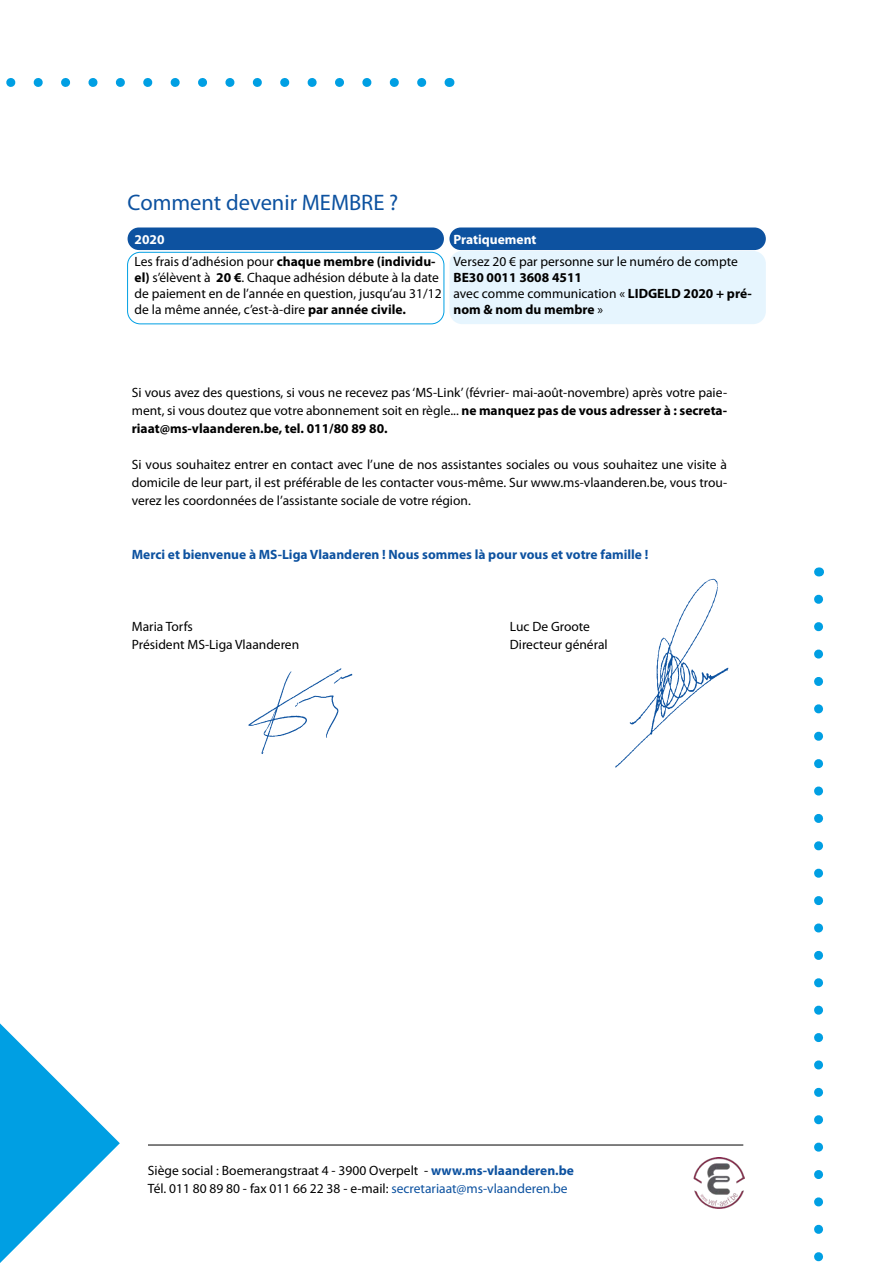
<style>
.page{position:relative;width:893px;height:1263px;background:#fff}
.page>*{position:absolute;margin:0;border:0;box-sizing:border-box;transform-origin:0 0}
.t1{font:22.5px "Myriad Pro";color:#0d52a0}
.t2{font:13.5px/18px "Myriad Pro";color:#000;text-align:justify}
.t3{font:700 13.5px/16.2px "Myriad Pro";color:#000}
.t4{font:700 13.5px "Myriad Pro";color:#0d52a0}
.t5{font:700 13.5px "Myriad Pro";color:#fff}
.s1{font-weight:700}
.s2{font-weight:400}
.s3{font-weight:700;color:#0d52a0}
.s4{color:#0d52a0}
</style>
<div class="page">
<svg style="left:127px;top:228px;width:215px;height:33px"></svg>
<img style="left:615px;top:578px;width:114px;height:190px">
<img style="left:248px;top:668px;width:105px;height:86px">
<hr style="left:148px;top:1145px;width:595px;height:1px;background:#000">
<svg style="left:814px;top:599px;width:9px;height:663px"></svg>
<svg style="left:6px;top:78px;width:416px;height:9px"></svg>
<svg style="left:0;top:1023px;width:120px;height:240px"></svg>
<img style="left:694px;top:1158px;width:51px;height:51px">
<div style="left:127px;top:252px;width:317px;height:72px;border:1px solid #009fe3;border-radius:13px"></div>
<div style="left:128px;top:227px;width:316px;height:23px;background:#0d52a0;border-radius:11px"></div>
<div style="left:449px;top:227px;width:317px;height:23px;background:#0d52a0;border-radius:11px"></div>
<div style="left:449px;top:251px;width:317px;height:73px;background:#e6f5fe;border-radius:13px"></div>
<h1 class="t1" style="left:128px;top:191px;width:272px">Comment devenir MEMBRE ?</h1>
<p class="t5" style="left:135px;top:231px;width:31px">2020</p>
<p class="t5" style="left:454px;top:231px;width:84px">Pratiquement</p>
<p class="t2" style="left:135px;top:253px;width:308px;line-height:16.2px;text-align:left">Les frais d’adhésion pour <span class="s1">chaque membre (individu&shy;el)</span> s’élèvent à <span class="s1">20 €</span>. Chaque adhésion débute à la date de paiement en de l’année en question, jusqu’au 31/12 de la même année, c’est-à-dire <span class="s1">par année civile.</span></p>
<p class="t2" style="left:454px;top:252px;width:286px">Versez 20 € par personne sur le numéro de compte</p>
<p class="t3" style="left:454px;top:269px;width:300px">BE30 0011 3608 4511<br><span class="s2">avec comme communication «</span> LIDGELD 2020 + pré&shy;nom &amp; nom du membre <span class="s2">»</span></p>
<p class="t2" style="left:132px;top:384px;width:597px">Si vous avez des questions, si vous ne recevez pas ‘MS-Link’ (février- mai-août-novembre) après votre paie&shy;ment, si vous doutez que votre abonnement soit en règle... <span class="s1">ne manquez pas de vous adresser à : secreta&shy;riaat@ms-vlaanderen.be, tel. 011/80 89 80.</span></p>
<p class="t2" style="left:132px;top:456px;width:597px">Si vous souhaitez entrer en contact avec l’une de nos assistantes sociales ou vous souhaitez une visite à domicile de leur part, il est préférable de les contacter vous-même. Sur www.ms-vlaanderen.be, vous trou&shy;verez les coordonnées de l’assistante sociale de votre région.</p>
<p class="t4" style="left:132px;top:547px;width:518px">Merci et bienvenue à MS-Liga Vlaanderen ! Nous sommes là pour vous et votre famille !</p>
<p class="t2" style="left:132px;top:618px;width:63px">Maria Torfs</p>
<p class="t2" style="left:510px;top:618px;width:82px">Luc De Groote</p>
<p class="t2" style="left:132px;top:636px;width:169px">Président MS-Liga Vlaanderen</p>
<p class="t2" style="left:510px;top:636px;width:99px">Directeur général</p>
<p class="t2" style="left:148px;top:1162px;width:428px">Siège social : Boemerangstraat 4 - 3900 Overpelt - <span class="s3">www.ms-vlaanderen.be<br></span>Tél. 011 80 89 80 - fax 011 66 22 38 - e-mail: <span class="s4">secretariaat@ms-vlaanderen.be</span></p>
</div>
